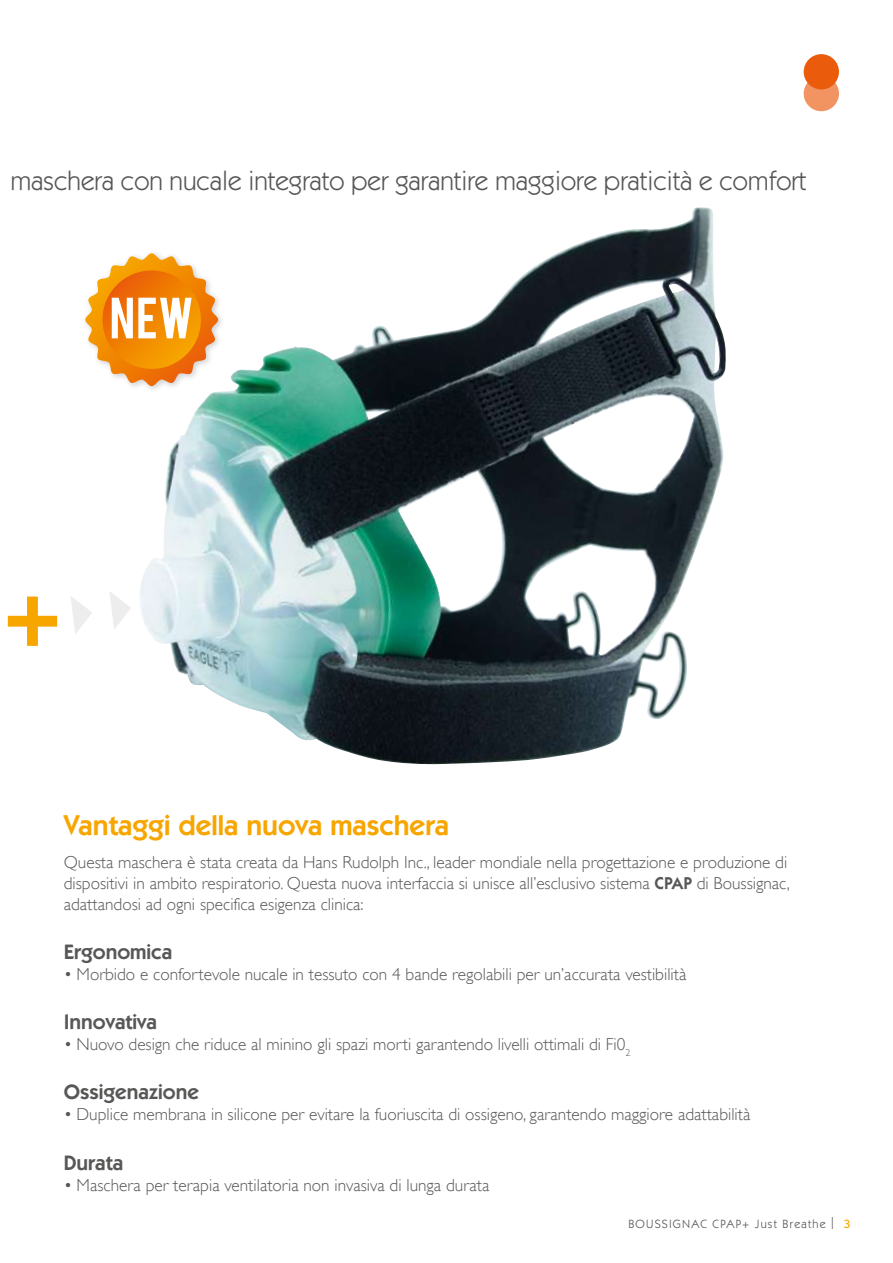
<style>
.page{position:relative;width:893px;height:1263px;background:#fff}
.page>*{position:absolute;margin:0;border:0;box-sizing:border-box;transform-origin:0 0}
.t1{font:600 28.5px "ITC Kabel Std";color:#f7a600}
.t2{font:27px "ITC Kabel Std";color:#575756}
.t3{font:600 21px "ITC Kabel Std";color:#575756}
.t4{font:300 17.25px/21px "Gill Alt One";color:#575756}
.t5{font:12px "ITC Kabel Std";letter-spacing:.1em;color:#575756}
.s1{font-family:"ITC Kabel Std";font-weight:600}
.s2{font-weight:500;color:#f7a600}
</style>
<div class="page">
<img style="left:140px;top:207px;width:586px;height:558px">
<svg style="left:8px;top:596px;width:49px;height:50px"></svg>
<svg style="left:71px;top:596px;width:21px;height:38px"></svg>
<svg style="left:110px;top:592px;width:21px;height:37px"></svg>
<div style="left:81px;top:249px;width:145px;height:144px;background:#fff"></div>
<svg style="left:85px;top:253px;width:133px;height:133px"></svg>
<div style="left:804px;top:54px;width:35px;height:35px;background:#ea5b0b;border-radius:50%"></div>
<svg style="left:804px;top:76px;width:35px;height:35px"></svg>
<h2 class="t2" style="left:11px;top:165px;width:797px">maschera con nucale integrato per garantire maggiore praticità e comfort</h2>
<h1 class="t1" style="left:64px;top:808px;width:387px">Vantaggi della nuova maschera</h1>
<p class="t4" style="left:64px;top:852px;width:728px">Questa maschera è stata creata da Hans Rudolph Inc., leader mondiale nella progettazione e produzione di dispositivi in ambito respiratorio. Questa nuova interfaccia si unisce all’esclusivo sistema <span class="s1">CPAP</span> di Boussignac, adattandosi ad ogni specifica esigenza clinica:</p>
<p class="t3" style="left:64px;top:939px;width:110px">Ergonomica</p>
<p class="t4" style="left:64px;top:964px;width:624px">• Morbido e confortevole nucale in tessuto con 4 bande regolabili per un’accurata vestibilità</p>
<p class="t3" style="left:64px;top:1010px;width:95px">Innovativa</p>
<p class="t4" style="left:64px;top:1034px;width:568px">• Nuovo design che riduce al minino gli spazi morti garantendo livelli ottimali di Fi0<sub>2</sub></p>
<p class="t3" style="left:64px;top:1080px;width:137px">Ossigenazione</p>
<p class="t4" style="left:64px;top:1104px;width:688px">• Duplice membrana in silicone per evitare la fuoriuscita di ossigeno, garantendo maggiore adattabilità</p>
<p class="t3" style="left:64px;top:1150px;width:61px">Durata</p>
<p class="t4" style="left:64px;top:1174px;width:427px">• Maschera per terapia ventilatoria non invasiva di lunga durata</p>
<p class="t5" style="left:628px;top:1217px;width:224px">BOUSSIGNAC CPAP+ Just Breathe | <span class="s2">3</span></p>
</div>
